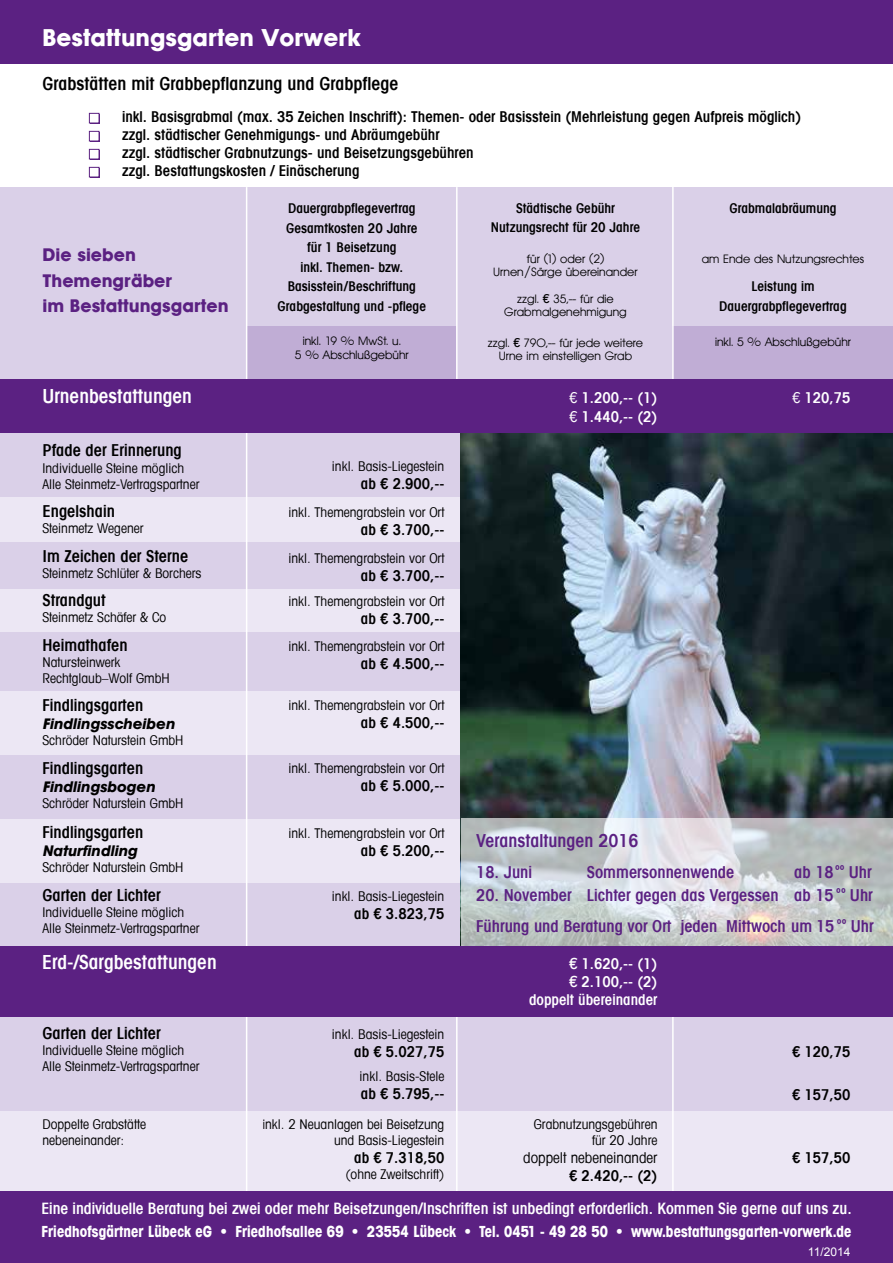
<style>
.page{position:relative;width:893px;height:1263px;background:#fff}
.page>*{position:absolute;margin:0;border:0;box-sizing:border-box;transform-origin:0 0}
.t1{font:700 24px "Avant Garde BQ";color:#fff}
.t2{font:600 condensed 19.5px "Avant Garde LT";color:#fff}
.t3{font:600 condensed 18px "Avant Garde LT";color:#000}
.t4{font:700 18px/25.5px "Avant Garde BQ";color:#5b2182}
.t5{font:600 condensed 18px "Avant Garde LT";color:#5b2182}
.t6{font:600 condensed 16.5px "Avant Garde LT";color:#000}
.t7{font:600 condensed 16.5px/31px "Avant Garde LT";color:#5b2182}
.t8{font:600 condensed 15.75px "Avant Garde LT";letter-spacing:-.005em;color:#fff}
.t9{font:700 15.75px "Avant Garde Condensed BQ";letter-spacing:.01em;color:#fff}
.t10{font:600 condensed 15px/18px "Avant Garde LT";color:#000}
.t11{font:600 condensed 15px/18px "Avant Garde LT";color:#fff;text-align:right}
.t12{font:italic 700 15px "Avant Garde BQ";color:#000}
.t13{font:condensed 15px "Avant Garde LT";color:#000}
.t14{font:condensed 13.5px/16.2px "Avant Garde LT";color:#000}
.t15{font:600 condensed 13.5px/19.5px "Avant Garde LT";color:#000;text-align:center}
.t16{font:12px/13.5px "Avant Garde BQ";color:#000;text-align:center}
.t17{font:12px "Arial";color:#fff}
.s1{font-family:"Avant Garde LT";font-weight:500}
.s2{font-weight:400}
.s3{font-weight:500;font-stretch:normal}
.s4{font-family:"Avant Garde BQ";font-stretch:normal}
</style>
<div class="page">
<div style="left:0;top:0;width:893px;height:64px;background:#5b2182"></div>
<div style="left:0;top:187px;width:893px;height:1031px;background:#dad0e8"></div>
<div style="left:89px;top:113px;width:10px;height:10px;border:1px solid #5b2181"></div>
<div style="left:89px;top:131px;width:10px;height:10px;border:1px solid #5b2181"></div>
<div style="left:89px;top:149px;width:10px;height:10px;border:1px solid #5b2181"></div>
<div style="left:89px;top:167px;width:10px;height:10px;border:1px solid #5b2181"></div>
<div style="left:247px;top:327px;width:210px;height:52px;background:#c0add5"></div>
<div style="left:673px;top:327px;width:220px;height:52px;background:#c0add5"></div>
<div style="left:0;top:497px;width:576px;height:45px;background:#ece7f4"></div>
<div style="left:0;top:589px;width:576px;height:43px;background:#ece7f4"></div>
<div style="left:0;top:819px;width:576px;height:63px;background:#ece7f4"></div>
<div style="left:0;top:691px;width:576px;height:64px;background:#ece7f4"></div>
<div style="left:0;top:1111px;width:893px;height:80px;background:#ece7f4"></div>
<img style="left:461px;top:432px;width:432px;height:387px">
<hr style="left:246px;top:187px;width:1px;height:1076px;background:#fff">
<hr style="left:456px;top:187px;width:2px;height:219px;background:#fff">
<hr style="left:672px;top:186px;width:2px;height:220px;background:#fff">
<hr style="left:456px;top:1016px;width:2px;height:219px;background:#fff">
<hr style="left:672px;top:1010px;width:2px;height:227px;background:#fff">
<div style="left:0;top:379px;width:893px;height:53px;background:#5b2182"></div>
<div style="left:0;top:946px;width:893px;height:70px;background:#5b2182"></div>
<div style="left:0;top:1191px;width:893px;height:72px;background:#5b2182"></div>
<svg style="left:460px;top:819px;width:433px;height:127px"></svg>
<h1 class="t1" style="left:43px;top:23px;width:320px">Bestattungsgarten Vorwerk</h1>
<h3 class="t3" style="left:43px;top:73px;width:358px">Grabstätten mit Grabbepflanzung und Grabpflege</h3>
<p class="t10" style="left:122px;top:107px;width:681px">inkl. Basisgrabmal (max. 35 Zeichen Inschrift): Themen- oder Basisstein (Mehrleistung gegen Aufpreis möglich) zzgl. städtischer Genehmigungs- und Abräumgebühr<br>zzgl. städtischer Grabnutzungs- und Beisetzungsgebühren<br>zzgl. Bestattungskosten / Einäscherung</p>
<h3 class="t4" style="left:43px;top:243px;width:188px">Die sieben<br>Themengräber<br>im Bestattungsgarten</h3>
<p class="t15" style="left:278px;top:198px;width:150px">Dauergrabpflegevertrag<br>Gesamtkosten 20 Jahre für 1 Beisetzung<br>inkl. Themen- bzw.<br>Basisstein/Beschriftung<br>Grabgestaltung und -pflege</p>
<p class="t16" style="left:295px;top:335px;width:116px">inkl. 19 % MwSt. u.<br>5 % Abschlußgebühr</p>
<p class="t15" style="left:491px;top:198px;width:151px">Städtische Gebühr<br>Nutzungsrecht für 20 Jahre</p>
<p class="t16" style="left:493px;top:252px;width:146px">für (1) oder (2)<br>Urnen/Särge übereinander</p>
<p class="t16" style="left:504px;top:292px;width:124px">zzgl. <span class="s1">€</span> 35,-- für die<br>Grabmalgenehmigung</p>
<p class="t16" style="left:488px;top:336px;width:157px">zzgl. <span class="s1">€</span> 790,-- für jede weitere<br>Urne im einstelligen Grab</p>
<p class="t15" style="left:729px;top:198px;width:109px">Grabmalabräumung</p>
<p class="t16" style="left:702px;top:253px;width:164px">am Ende des Nutzungsrechtes</p>
<p class="t15" style="left:719px;top:276px;width:129px">Leistung im<br>Dauergrabpflegevertrag</p>
<p class="t16" style="left:715px;top:335px;width:138px">inkl. 5 % Abschlußgebühr</p>
<h2 class="t2" style="left:43px;top:384px;width:151px">Urnenbestattungen</h2>
<p class="t11" style="left:569px;top:388px;width:90px"><span class="s2">€</span> 1.200,-- (1)</p>
<p class="t11" style="left:792px;top:389px;width:60px"><span class="s2">€</span> 120,75</p>
<p class="t11" style="left:569px;top:408px;width:90px"><span class="s2">€</span> 1.440,-- (2)</p>
<p class="t6" style="left:43px;top:440px;width:141px">Pfade der Erinnerung</p>
<p class="t14" style="left:43px;top:459px;width:158px">Individuelle Steine möglich<br>Alle Steinmetz-Vertragspartner</p>
<p class="t6" style="left:43px;top:501px;width:74px">Engelshain</p>
<p class="t14" style="left:43px;top:520px;width:102px">Steinmetz Wegener</p>
<p class="t6" style="left:43px;top:545px;width:147px">Im Zeichen der Sterne</p>
<p class="t14" style="left:43px;top:564px;width:160px">Steinmetz Schlüter &amp; Borchers</p>
<p class="t6" style="left:43px;top:590px;width:65px">Strandgut</p>
<p class="t14" style="left:43px;top:609px;width:125px">Steinmetz Schäfer &amp; Co</p>
<p class="t6" style="left:43px;top:634px;width:87px">Heimathafen</p>
<p class="t14" style="left:43px;top:653px;width:129px">Natursteinwerk<br>Rechtglaub–Wolf GmbH</p>
<p class="t6" style="left:43px;top:695px;width:102px">Findlingsgarten</p>
<p class="t12" style="left:43px;top:715px;width:134px">Findlingsscheiben</p>
<p class="t14" style="left:43px;top:732px;width:142px">Schröder Naturstein GmbH</p>
<p class="t6" style="left:43px;top:758px;width:102px">Findlingsgarten</p>
<p class="t12" style="left:43px;top:778px;width:114px">Findlingsbogen</p>
<p class="t14" style="left:43px;top:795px;width:142px">Schröder Naturstein GmbH</p>
<p class="t6" style="left:43px;top:822px;width:102px">Findlingsgarten</p>
<p class="t12" style="left:43px;top:842px;width:96px">Naturfindling</p>
<p class="t14" style="left:43px;top:859px;width:142px">Schröder Naturstein GmbH</p>
<p class="t6" style="left:43px;top:884px;width:120px">Garten der Lichter</p>
<p class="t14" style="left:43px;top:903px;width:158px">Individuelle Steine möglich<br>Alle Steinmetz-Vertragspartner</p>
<p class="t14" style="left:332px;top:458px;width:114px">inkl. Basis-Liegestein</p>
<p class="t10" style="left:361px;top:475px;width:85px">ab € 2.900,--</p>
<p class="t14" style="left:288px;top:503px;width:157px">inkl. Themengrabstein vor Ort</p>
<p class="t10" style="left:361px;top:520px;width:85px">ab € 3.700,--</p>
<p class="t14" style="left:288px;top:549px;width:157px">inkl. Themengrabstein vor Ort</p>
<p class="t10" style="left:361px;top:566px;width:85px">ab € 3.700,--</p>
<p class="t14" style="left:288px;top:593px;width:157px">inkl. Themengrabstein vor Ort</p>
<p class="t10" style="left:361px;top:610px;width:85px">ab € 3.700,--</p>
<p class="t14" style="left:288px;top:638px;width:157px">inkl. Themengrabstein vor Ort</p>
<p class="t10" style="left:361px;top:654px;width:85px">ab € 4.500,--</p>
<p class="t14" style="left:288px;top:697px;width:157px">inkl. Themengrabstein vor Ort</p>
<p class="t10" style="left:361px;top:714px;width:85px">ab € 4.500,--</p>
<p class="t14" style="left:288px;top:760px;width:157px">inkl. Themengrabstein vor Ort</p>
<p class="t10" style="left:361px;top:776px;width:85px">ab € 5.000,--</p>
<p class="t14" style="left:288px;top:824px;width:157px">inkl. Themengrabstein vor Ort</p>
<p class="t10" style="left:361px;top:841px;width:85px">ab € 5.200,--</p>
<p class="t14" style="left:332px;top:887px;width:114px">inkl. Basis-Liegestein</p>
<p class="t10" style="left:354px;top:904px;width:92px">ab € 3.823,75</p>
<h3 class="t5" style="left:476px;top:830px;width:164px">Veranstaltungen 2016</h3>
<p class="t7" style="left:476px;top:857px;width:57px">18. Juni</p>
<p class="t7" style="left:587px;top:857px;width:149px">Sommersonnenwende</p>
<p class="t7" style="left:794px;top:857px;width:79px">ab 18<sup>ºº</sup> Uhr</p>
<p class="t7" style="left:476px;top:879px;width:399px">20. November Lichter gegen das Vergessen ab 15 <sup>ºº</sup> Uhr<br>Führung und Beratung vor Ort jeden Mittwoch um 15 <sup>ºº</sup> Uhr</p>
<h2 class="t2" style="left:42px;top:950px;width:176px">Erd-/Sargbestattungen</h2>
<p class="t11" style="left:529px;top:955px;width:130px"><span class="s3">€</span> 1.620,-- (1)<br><span class="s3">€</span> 2.100,-- (2) doppelt übereinander</p>
<p class="t6" style="left:43px;top:1023px;width:120px">Garten der Lichter</p>
<p class="t14" style="left:43px;top:1042px;width:158px">Individuelle Steine möglich<br>Alle Steinmetz-Vertragspartner</p>
<p class="t14" style="left:43px;top:1116px;width:105px">Doppelte Grabstätte nebeneinander:</p>
<p class="t14" style="left:332px;top:1025px;width:114px">inkl. Basis-Liegestein</p>
<p class="t10" style="left:354px;top:1042px;width:92px">ab € 5.027,75</p>
<p class="t14" style="left:360px;top:1068px;width:86px">inkl. Basis-Stele</p>
<p class="t10" style="left:361px;top:1085px;width:85px">ab € 5.795,--</p>
<p class="t14" style="left:263px;top:1115px;width:183px;text-align:right"><span class="s4">i</span>nkl. 2 Neuanlagen bei Beisetzung und Basis-Liegestein</p>
<p class="t10" style="left:354px;top:1148px;width:92px">ab € 7.318,50</p>
<p class="t14" style="left:345px;top:1166px;width:100px">(ohne Zweitschrift)</p>
<p class="t14" style="left:534px;top:1115px;width:125px;text-align:right">Grabnutzungsgebühren für 20 Jahre</p>
<p class="t13" style="left:523px;top:1148px;width:136px">doppelt nebeneinander</p>
<p class="t10" style="left:569px;top:1166px;width:90px">€ 2.420,-- (2)</p>
<p class="t10" style="left:792px;top:1042px;width:60px">€ 120,75</p>
<p class="t10" style="left:792px;top:1085px;width:60px">€ 157,50</p>
<p class="t10" style="left:792px;top:1148px;width:60px">€ 157,50</p>
<p class="t8" style="left:41px;top:1199px;width:812px">Eine individuelle Beratung bei zwei oder mehr Beisetzungen/Inschriften ist unbedingt erforderlich. Kommen Sie gerne auf uns zu.</p>
<p class="t9" style="left:41px;top:1222px;width:811px">Friedhofsgärtner Lübeck eG • Friedhofsallee 69 • 23554 Lübeck • Tel. 0451 - 49 28 50 • www.bestattungsgarten-vorwerk.de</p>
<p class="t17" style="left:808px;top:1244px;width:44px">11/2014</p>
</div>
